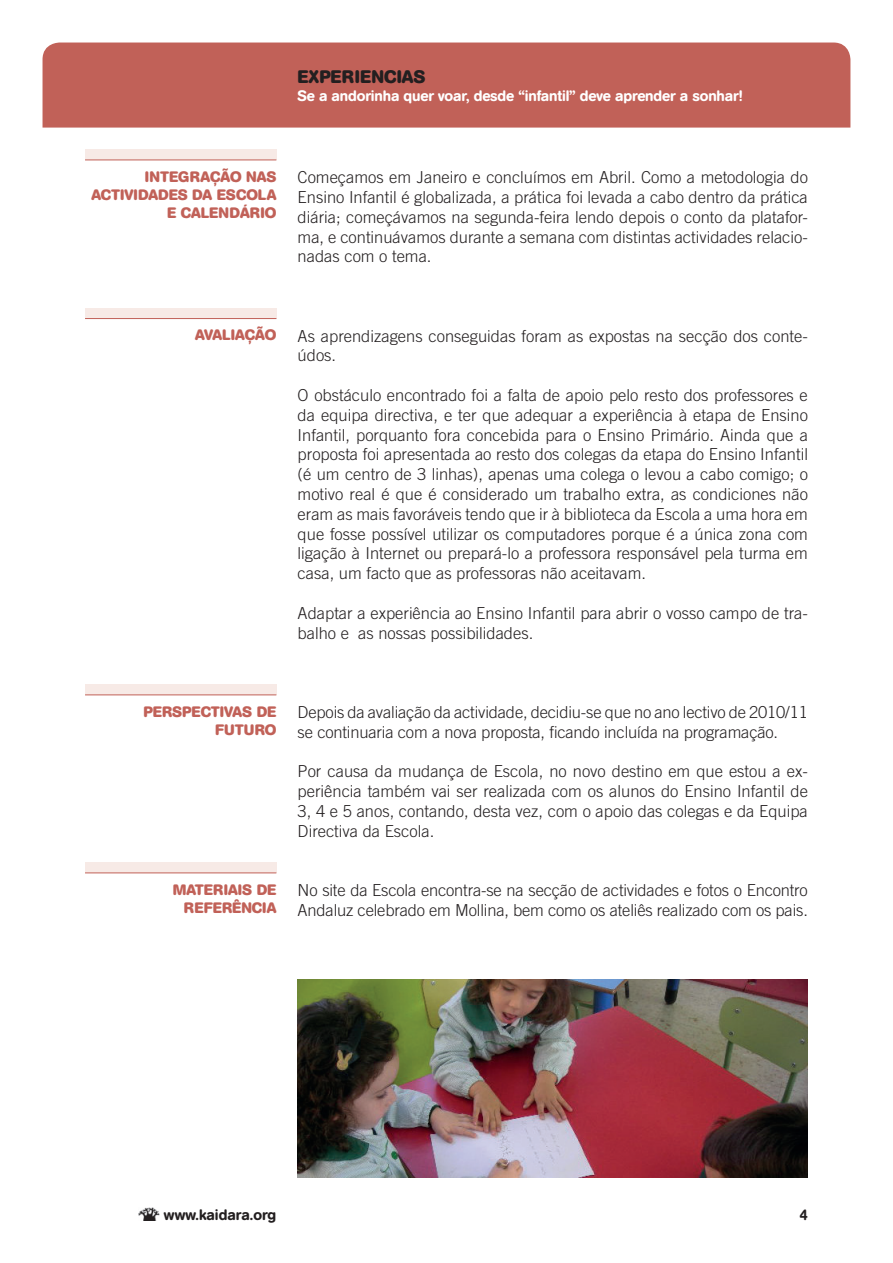
<style>
.page{position:relative;width:893px;height:1263px;background:#fff}
.page>*{position:absolute;margin:0;border:0;box-sizing:border-box;transform-origin:0 0}
.t1{font:700 18px "AG Book Rounded";color:#231f20}
.t2{font:300 16.5px/19.8px "Trade Gothic";color:#231f20}
.t3{font:700 15px/18px "AG Book Rounded";color:#c16158}
.t4{font:500 15px "AG Book Rounded";letter-spacing:-.01em;color:#fff}
.t5{font:500 15px "AG Book Rounded";color:#231f20}
.t6{font:700 15px/18px "AG Book Rounded";letter-spacing:.02em;color:#c16158}
</style>
<div class="page">
<img style="left:139px;top:1207px;width:20px;height:13px">
<div style="left:43px;top:43px;width:807px;height:85px;background:#c16158"></div>
<div style="left:85px;top:149px;width:191px;height:11px;background:#f7eae6"></div>
<hr style="left:85px;top:160px;width:191px;height:1px;background:#c16158">
<div style="left:85px;top:308px;width:191px;height:10px;background:#f7eae6"></div>
<hr style="left:85px;top:318px;width:191px;height:1px;background:#c16158">
<div style="left:85px;top:684px;width:191px;height:11px;background:#f7eae6"></div>
<hr style="left:85px;top:694px;width:191px;height:1px;background:#c16158">
<div style="left:85px;top:862px;width:191px;height:11px;background:#f7eae6"></div>
<hr style="left:85px;top:872px;width:191px;height:1px;background:#c16158">
<img style="left:298px;top:979px;width:510px;height:199px">
<p class="t1" style="left:298px;top:66px;width:129px">EXPERIENCIAS</p>
<p class="t4" style="left:298px;top:87px;width:447px">Se a andorinha quer voar, desde “infantil” deve aprender a sonhar!</p>
<p class="t3" style="left:92px;top:168px;width:166px;text-indent:53px">INTEGRAÇÃO NAS<br>ACTIVIDADES DA ESCO</p>
<p class="t6" style="left:167px;top:186px;width:109px;text-indent:91px">LA<br>E CALENDÁRIO</p>
<p class="t2" style="left:298px;top:167px;width:512px;text-align:justify">Começamos em Janeiro e concluímos em Abril. Como a metodologia do Ensino Infantil é globalizada, a prática foi levada a cabo dentro da prática diária; começávamos na segunda-feira lendo depois o conto da platafor&shy;ma, e continuávamos durante a semana com distintas actividades relacio&shy;nadas com o tema.</p>
<p class="t3" style="left:195px;top:327px;width:80px">AVALIAÇÃO</p>
<p class="t2" style="left:298px;top:326px;width:512px">As aprendizagens conseguidas foram as expostas na secção dos conte&shy;údos.</p>
<p class="t2" style="left:298px;top:385px;width:512px;text-align:justify">O obstáculo encontrado foi a falta de apoio pelo resto dos professores e da equipa directiva, e ter que adequar a experiência à etapa de Ensino Infantil, porquanto fora concebida para o Ensino Primário. Ainda que a proposta foi apresentada ao resto dos colegas da etapa do Ensino Infantil (é um centro de 3 linhas), apenas uma colega o levou a cabo comigo; o motivo real é que é considerado um trabalho extra, as condiciones não eram as mais favoráveis tendo que ir à biblioteca da Escola a uma hora em que fosse possível utilizar os computadores porque é a única zona com ligação à Internet ou prepará-lo a professora responsável pela turma em casa, um facto que as professoras não aceitavam.</p>
<p class="t2" style="left:298px;top:603px;width:512px">Adaptar a experiência ao Ensino Infantil para abrir o vosso campo de tra&shy;balho e as nossas possibilidades.</p>
<p class="t3" style="left:215px;top:703px;width:53px;text-indent:-72px">PERSPECTIVAS DE<br>FUTUR</p>
<p class="t3" style="left:265px;top:721px;width:13px">O</p>
<p class="t3" style="left:173px;top:881px;width:59px">MATERIAIS</p>
<p class="t3" style="left:257px;top:881px;width:21px">DE</p>
<p class="t3" style="left:184px;top:899px;width:68px">REFERÊNCIA</p>
<p class="t2" style="left:298px;top:702px;width:512px">Depois da avaliação da actividade, decidiu-se que no ano lectivo de 2010/11 se continuaria com a nova proposta, ficando incluída na programação.</p>
<p class="t2" style="left:298px;top:761px;width:512px;text-align:justify">Por causa da mudança de Escola, no novo destino em que estou a ex&shy;periência também vai ser realizada com os alunos do Ensino Infantil de 3, 4 e 5 anos, contando, desta vez, com o apoio das colegas e da Equipa Directiva da Escola.</p>
<p class="t2" style="left:298px;top:880px;width:512px">No site da Escola encontra-se na secção de actividades e fotos o Encontro<br>Andaluz celebrado em Mollina, bem como os ateliês realizado com os pais.</p>
<p class="t5" style="left:164px;top:1206px;width:114px">www.kaidara.org</p>
<p class="t5" style="left:799px;top:1206px;width:10px">4</p>
</div>
